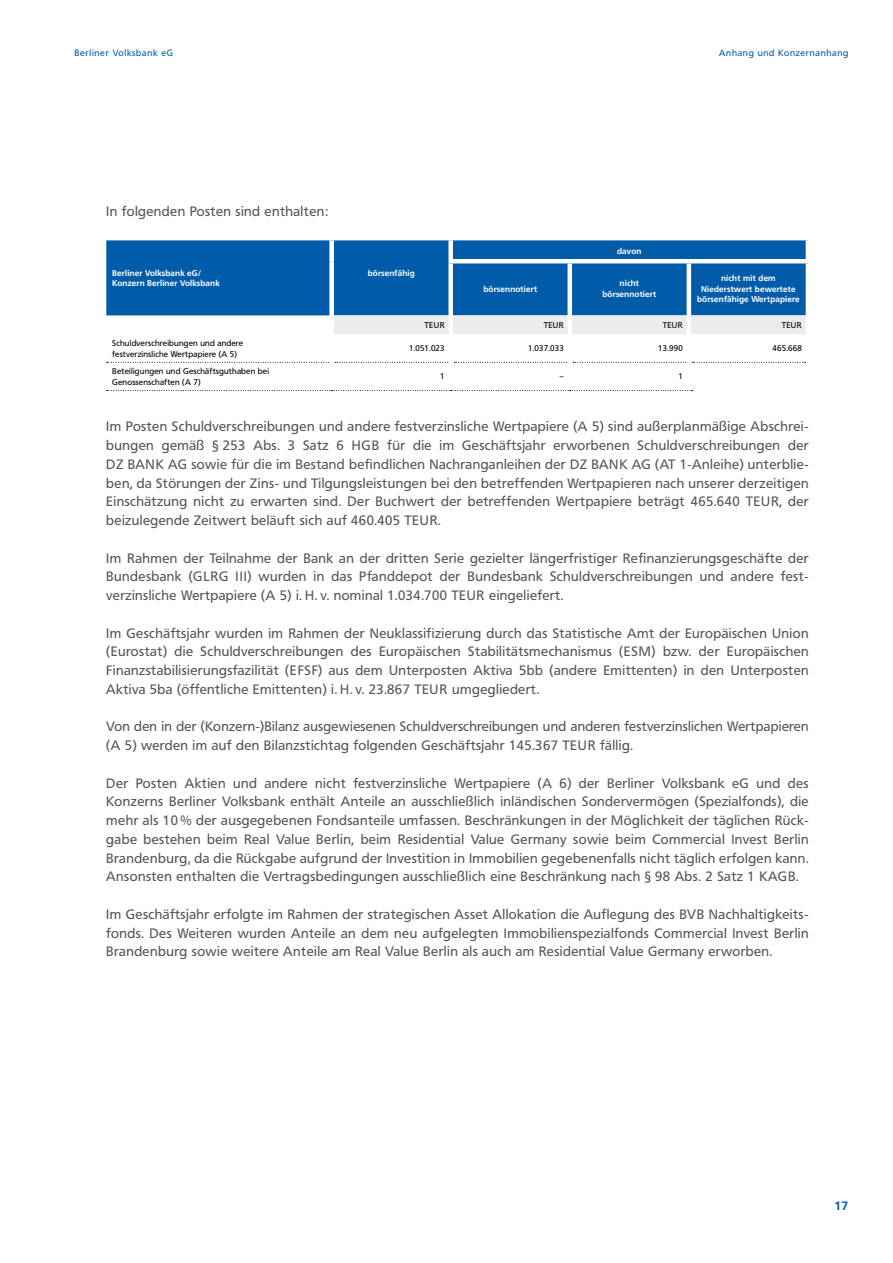
<style>
.page{position:relative;width:893px;height:1263px;background:#fff}
.page>*{position:absolute;margin:0;border:0;box-sizing:border-box;transform-origin:0 0}
.t1{font:13.5px/18.8px "Frutiger VR";letter-spacing:.03em;color:#555756;text-align:justify}
.t2{font:700 12px "Frutiger VR";color:#005ba8}
.t3{font:9px "Frutiger VR";letter-spacing:.075em;color:#005ba8}
.t4{font:8.25px/10.5px "Frutiger VR";letter-spacing:.02em;color:#000}
.t5{font:700 8.25px/10.5px "Frutiger VR";letter-spacing:.02em;color:#fff;text-align:center}
</style>
<div class="page">
<div style="left:106px;top:240px;width:700px;height:75px;background:#005ba8"></div>
<div style="left:334px;top:315px;width:472px;height:19px;background:#ececec"></div>
<svg style="left:107px;top:362px;width:222px;height:1px"></svg>
<svg style="left:335px;top:362px;width:113px;height:1px"></svg>
<svg style="left:454px;top:362px;width:113px;height:1px"></svg>
<svg style="left:573px;top:362px;width:113px;height:1px"></svg>
<svg style="left:692px;top:362px;width:113px;height:1px"></svg>
<svg style="left:107px;top:390px;width:585px;height:1px"></svg>
<div style="left:329px;top:240px;width:5px;height:21px;background:#fff"></div>
<div style="left:329px;top:261px;width:5px;height:54px;background:#fff"></div>
<div style="left:448px;top:240px;width:5px;height:19px;background:#fff"></div>
<div style="left:448px;top:263px;width:5px;height:52px;background:#fff"></div>
<hr style="left:568px;top:263px;width:4px;height:52px;background:#fff">
<hr style="left:687px;top:263px;width:4px;height:52px;background:#fff">
<hr style="left:448px;top:259px;width:122px;height:4px;background:#fff">
<hr style="left:570px;top:259px;width:119px;height:4px;background:#fff">
<hr style="left:689px;top:259px;width:121px;height:4px;background:#fff">
<div style="left:448px;top:315px;width:5px;height:19px;background:#fff"></div>
<hr style="left:568px;top:315px;width:4px;height:19px;background:#fff">
<hr style="left:687px;top:315px;width:4px;height:19px;background:#fff">
<p class="t3" style="left:75px;top:48px;width:100px">Berliner Volksbank eG</p>
<p class="t3" style="left:719px;top:48px;width:131px">Anhang und Konzernanhang</p>
<p class="t1" style="left:106px;top:202px;width:223px">In folgenden Posten sind enthalten:</p>
<p class="t5" style="left:112px;top:268px;width:109px;text-align:left">Berliner Volksbank eG/<br>Konzern Berliner Volksbank</p>
<p class="t5" style="left:368px;top:268px;width:49px">börsenfähig</p>
<p class="t5" style="left:617px;top:246px;width:26px">davon</p>
<p class="t5" style="left:483px;top:283px;width:55px">börsennotiert</p>
<p class="t5" style="left:602px;top:278px;width:55px">nicht börsennotiert</p>
<p class="t5" style="left:697px;top:273px;width:104px">nicht mit dem<br>Niederstwert bewertete börsenfähige Wertpapiere</p>
<p class="t4" style="left:425px;top:320px;width:22px">TEUR</p>
<p class="t4" style="left:544px;top:320px;width:22px">TEUR</p>
<p class="t4" style="left:663px;top:320px;width:22px">TEUR</p>
<p class="t4" style="left:782px;top:320px;width:22px">TEUR</p>
<p class="t4" style="left:112px;top:338px;width:132px">Schuldverschreibungen und andere festverzinsliche Wertpapiere (A 5)</p>
<p class="t4" style="left:409px;top:343px;width:37px">1.051.023</p>
<p class="t4" style="left:528px;top:343px;width:37px">1.037.033</p>
<p class="t4" style="left:658px;top:343px;width:26px">13.990</p>
<p class="t4" style="left:773px;top:343px;width:31px">465.668</p>
<p class="t4" style="left:112px;top:366px;width:158px">Beteiligungen und Geschäftsguthaben bei<br>Genossenschaften (A 7)</p>
<p class="t4" style="left:440px;top:371px;width:6px">1</p>
<p class="t4" style="left:559px;top:371px;width:6px">–</p>
<p class="t4" style="left:678px;top:371px;width:6px">1</p>
<p class="t1" style="left:106px;top:417px;width:704px">Im Posten Schuldverschreibungen und andere festverzinsliche Wertpapiere (A 5) sind außerplanmäßige Abschrei&shy;bungen gemäß § 253 Abs. 3 Satz 6 HGB für die im Geschäftsjahr erworbenen Schuldverschreibungen der DZ BANK AG sowie für die im Bestand befindlichen Nachranganleihen der DZ BANK AG (AT 1-Anleihe) unterblie&shy;ben, da Störungen der Zins- und Tilgungsleistungen bei den betreffenden Wertpapieren nach unserer derzeitigen Einschätzung nicht zu erwarten sind. Der Buchwert der betreffenden Wertpapiere beträgt 465.640 TEUR, der beizulegende Zeitwert beläuft sich auf 460.405 TEUR.</p>
<p class="t1" style="left:106px;top:549px;width:704px">Im Rahmen der Teilnahme der Bank an der dritten Serie gezielter längerfristiger Refinanzierungsgeschäfte der Bundesbank (GLRG III) wurden in das Pfanddepot der Bundesbank Schuldverschreibungen und andere fest&shy;verzinsliche Wertpapiere (A 5) i. H. v. nominal 1.034.700 TEUR eingeliefert.</p>
<p class="t1" style="left:106px;top:624px;width:704px">Im Geschäftsjahr wurden im Rahmen der Neuklassifizierung durch das Statistische Amt der Europäischen Union (Eurostat) die Schuldverschreibungen des Europäischen Stabilitätsmechanismus (ESM) bzw. der Europäischen Finanzstabilisierungsfazilität (EFSF) aus dem Unterposten Aktiva 5bb (andere Emittenten) in den Unterposten Aktiva 5ba (öffentliche Emittenten) i. H. v. 23.867 TEUR umgegliedert.</p>
<p class="t1" style="left:106px;top:717px;width:704px">Von den in der (Konzern-)Bilanz ausgewiesenen Schuldverschreibungen und anderen festverzinslichen Wertpapieren (A 5) werden im auf den Bilanzstichtag folgenden Geschäftsjahr 145.367 TEUR fällig.</p>
<p class="t1" style="left:106px;top:774px;width:704px">Der Posten Aktien und andere nicht festverzinsliche Wertpapiere (A 6) der Berliner Volksbank eG und des Konzerns Berliner Volksbank enthält Anteile an ausschließlich inländischen Sondervermögen (Spezialfonds), die mehr als 10 % der ausgegebenen Fondsanteile umfassen. Beschränkungen in der Möglichkeit der täglichen Rück&shy;gabe bestehen beim Real Value Berlin, beim Residential Value Germany sowie beim Commercial Invest Berlin Brandenburg, da die Rückgabe aufgrund der Investition in Immobilien gegebenenfalls nicht täglich erfolgen kann.<br>Ansonsten enthalten die Vertragsbedingungen ausschließlich eine Beschränkung nach § 98 Abs. 2 Satz 1 KAGB.</p>
<p class="t1" style="left:106px;top:905px;width:704px">Im Geschäftsjahr erfolgte im Rahmen der strategischen Asset Allokation die Auflegung des BVB Nachhaltigkeits&shy;fonds. Des Weiteren wurden Anteile an dem neu aufgelegten Immobilienspezialfonds Commercial Invest Berlin Brandenburg sowie weitere Anteile am Real Value Berlin als auch am Residential Value Germany erworben.</p>
<p class="t2" style="left:835px;top:1198px;width:15px">17</p>
</div>
